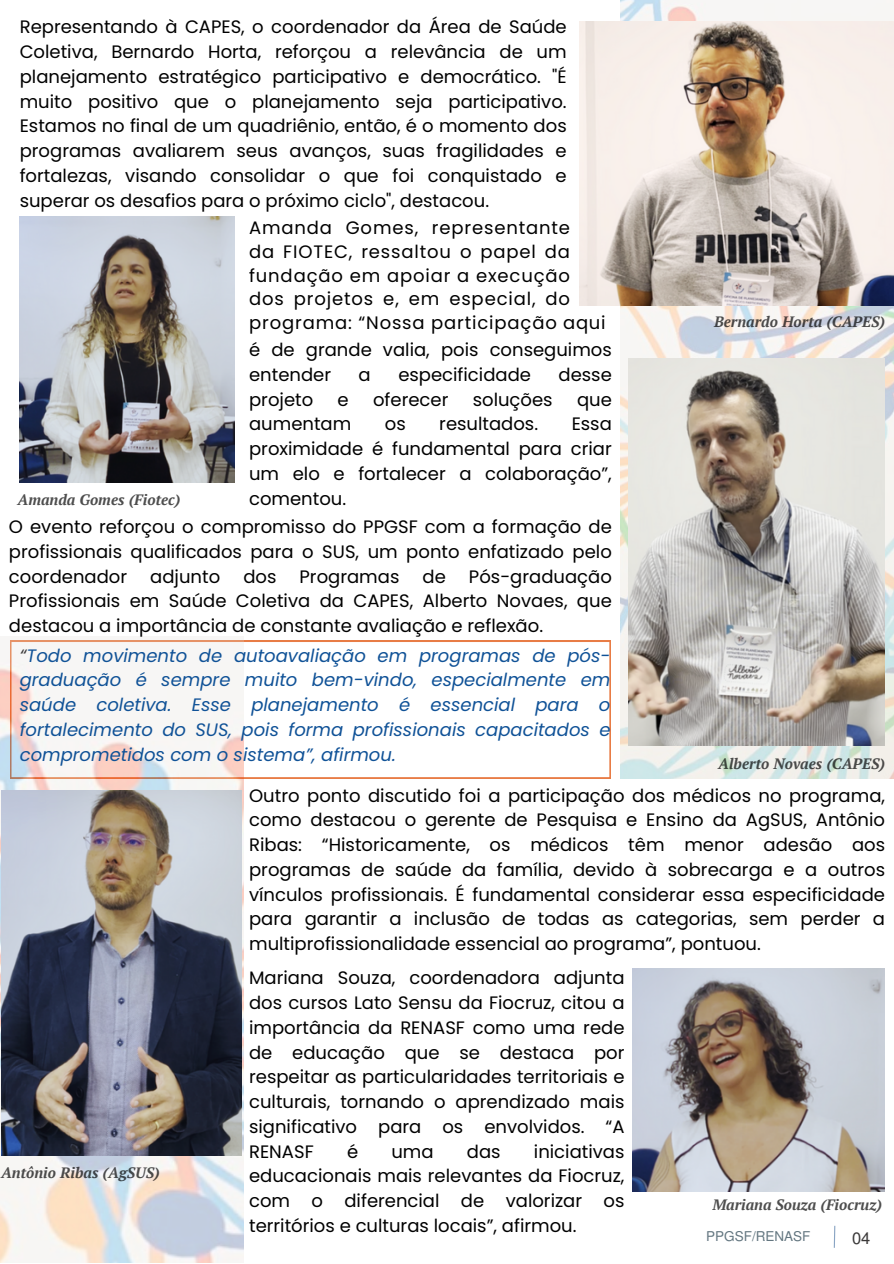
<style>
.page{position:relative;width:894px;height:1264px;background:#fff}
.page>*{position:absolute;margin:0;border:0;box-sizing:border-box;transform-origin:0 0}
.t1{font:18px/24.8px "Poppins";color:#000;text-align:justify}
.t2{font:italic 18px/24.8px "Poppins";color:#105297;text-align:justify}
.t3{font:18px/23.7px "Poppins";letter-spacing:.045em;color:#000}
.t4{font:16.5px "Mukti";color:#3b3939}
.t5{font:italic 700 15px "PT Serif";color:#000001}
.t6{font:13.5px "Mukti";color:#637680}
.s1{color:#3b3939}
</style>
<div class="page">
<img style="left:620px;top:0;width:273px;height:778px">
<img style="left:579px;top:22px;width:314px;height:283px">
<img style="left:628px;top:358px;width:256px;height:387px">
<img style="left:20px;top:217px;width:215px;height:265px">
<svg style="left:243px;top:641px;width:367px;height:137px"></svg>
<img style="left:632px;top:968px;width:252px;height:223px">
<svg style="left:833px;top:1225px;width:2px;height:23px"></svg>
<img style="left:0;top:636px;width:243px;height:626px">
<img style="left:1px;top:790px;width:241px;height:365px">
<p class="t1" style="left:20px;top:15px;width:548px">Representando à CAPES, o coordenador da Área de Saúde Coletiva, Bernardo Horta, reforçou a relevância de um planejamento estratégico participativo e democrático. "É muito positivo que o planejamento seja participativo.<br>Estamos no final de um quadriênio, então, é o momento dos programas avaliarem seus avanços, suas fragilidades e fortalezas, visando consolidar o que foi conquistado e superar os desafios para o próximo ciclo", destacou.</p>
<h1 class="t3" style="left:249px;top:216px;width:358px">Amanda Gomes, representante<br>da FIOTEC, ressaltou o papel da fundação em apoiar a execução dos projetos e, em especial, do programa: “Nossa participação aqui</h1>
<p class="t5" style="left:17px;top:489px;width:164px">Amanda Gomes (Fiotec)</p>
<p class="t1" style="left:249px;top:337px;width:364px">é de grande valia, pois conseguimos entender</p>
<p class="t1" style="left:358px;top:362px;width:14px">a</p>
<p class="t1" style="left:398px;top:362px;width:134px">especificidade</p>
<p class="t1" style="left:558px;top:362px;width:55px">desse</p>
<p class="t1" style="left:249px;top:387px;width:66px">projeto</p>
<p class="t1" style="left:337px;top:387px;width:13px">e</p>
<p class="t1" style="left:373px;top:387px;width:77px">oferecer</p>
<p class="t1" style="left:472px;top:387px;width:81px">soluções</p>
<p class="t1" style="left:577px;top:387px;width:36px">que</p>
<p class="t1" style="left:249px;top:411px;width:104px">aumentam</p>
<p class="t1" style="left:385px;top:411px;width:22px">os</p>
<p class="t1" style="left:439px;top:411px;width:100px">resultados.</p>
<p class="t1" style="left:249px;top:411px;width:364px;text-indent:322px">Essa proximidade é fundamental para criar um elo e fortalecer a colaboração”, comentou.</p>
<p class="t1" style="left:9px;top:514px;width:604px">O evento reforçou o compromisso do PPGSF com a formação de profissionais qualificados para o SUS, um ponto enfatizado pelo coordenador</p>
<p class="t1" style="left:9px;top:564px;width:604px;text-indent:460px">Pós-graduação Profissionais em Saúde Coletiva da CAPES, Alberto Novaes, que destacou a importância de constante avaliação e reflexão.</p>
<p class="t1" style="left:150px;top:564px;width:71px">adjunto</p>
<p class="t1" style="left:243px;top:564px;width:35px">dos</p>
<p class="t1" style="left:299px;top:564px;width:101px">Programas</p>
<p class="t1" style="left:422px;top:564px;width:25px">de</p>
<p class="t5" style="left:714px;top:311px;width:172px">Bernardo Horta (CAPES)</p>
<h1 class="t2" style="left:20px;top:643px;width:592px"><span class="s1">“</span>Todo movimento de autoavaliação em programas de pós&shy;graduação é sempre muito bem-vindo, especialmente em saúde coletiva. Esse planejamento é essencial para o fortalecimento do SUS, pois forma profissionais capacitados e comprometidos com o sistema”, afirmou.</h1>
<p class="t5" style="left:718px;top:753px;width:168px">Alberto Novaes (CAPES)</p>
<h1 class="t1" style="left:249px;top:783px;width:637px">Outro ponto discutido foi a participação dos médicos no programa, como destacou o gerente de Pesquisa e Ensino da AgSUS, Antônio Ribas: “Historicamente, os médicos têm menor adesão aos programas de saúde da família, devido à sobrecarga e a outros vínculos profissionais. É fundamental considerar essa especificidade para garantir a inclusão de todas as categorias, sem perder a multiprofissionalidade essencial ao programa”, pontuou.</h1>
<h2 class="t1" style="left:249px;top:965px;width:377px">Mariana Souza, coordenadora adjunta dos cursos Lato Sensu da Fiocruz, citou a importância da RENASF como uma rede de educação que se destaca por respeitar as particularidades territoriais e culturais, tornando o aprendizado mais significativo para os envolvidos. “A RENASF</h2>
<h2 class="t1" style="left:347px;top:1138px;width:13px">é</h2>
<h2 class="t1" style="left:391px;top:1138px;width:44px">uma</h2>
<h2 class="t1" style="left:467px;top:1138px;width:35px">das</h2>
<h2 class="t1" style="left:249px;top:1138px;width:377px;text-indent:285px">iniciativas educacionais mais relevantes da Fiocruz, com o diferencial de valorizar os territórios e culturas locais”, afirmou.</h2>
<p class="t5" style="left:1px;top:1162px;width:160px">Antônio Ribas (AgSUS)</p>
<p class="t5" style="left:712px;top:1193px;width:171px">Mariana Souza (Fiocruz)</p>
<p class="t6" style="left:706px;top:1226px;width:106px">PPGSF/RENASF</p>
<h2 class="t4" style="left:851px;top:1225px;width:20px">04</h2>
</div>
